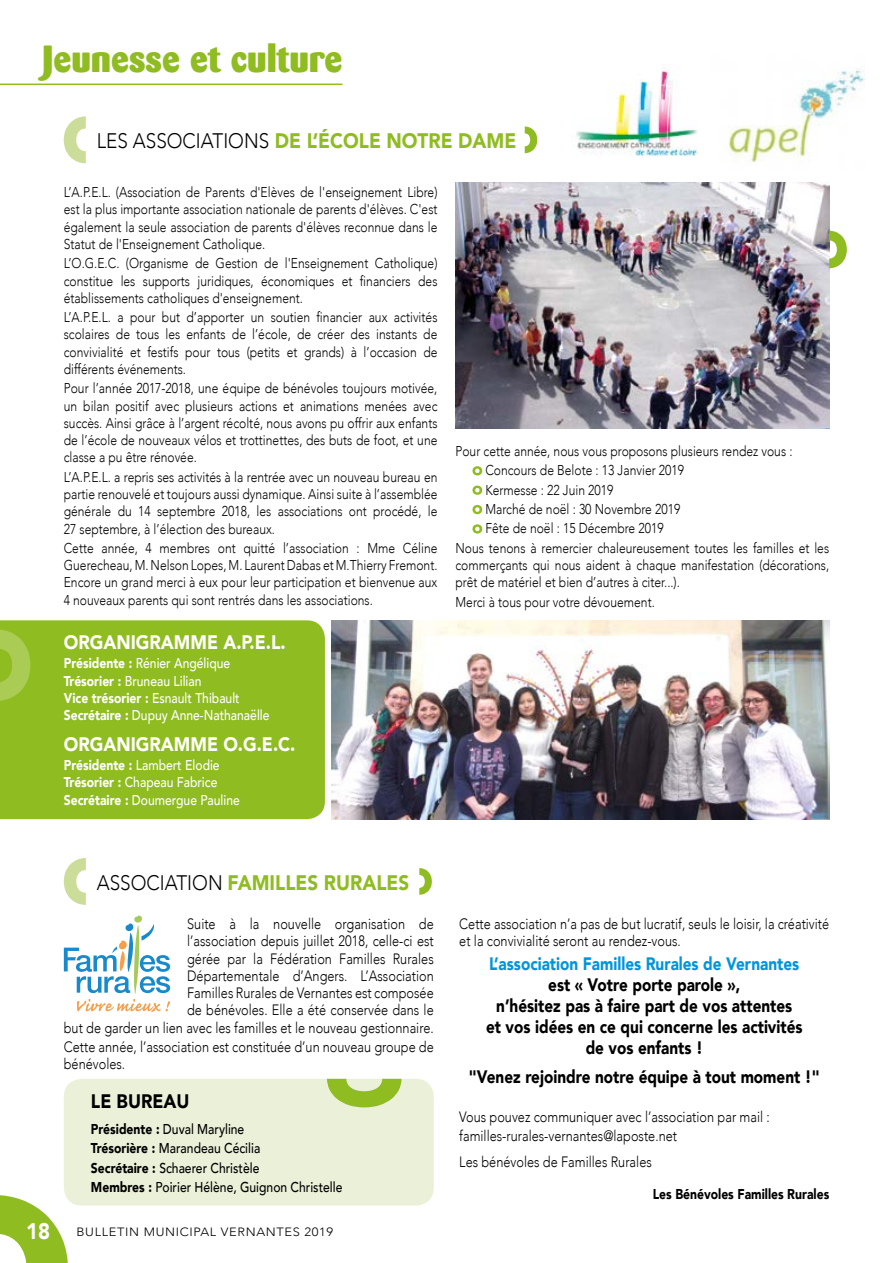
<style>
.page{position:relative;width:893px;height:1263px;background:#fff}
.page>*{position:absolute;margin:0;border:0;box-sizing:border-box;transform-origin:0 0}
.t1{font:800 37.5px "Barmeno";color:#8fbc20}
.t2{font:900 21px "Avenir";color:#8fbc20;scale:.9 1}
.t3{font:900 19.5px "Avenir";color:#fff;scale:.9 1}
.t4{font:900 19.5px "Avenir";color:#000;scale:.9 1}
.t5{font:900 18px/21px "Avenir";color:#000;text-align:center;scale:.85 1}
.t6{font:900 18px "Avenir";color:#0095db;scale:.85 1}
.t7{font:300 15px/17.2px "Avenir";color:#000;scale:.85 1}
.t8{font:300 14.25px/17.2px "Avenir";color:#000;text-align:justify;scale:.85 1}
.t9{font:500 14.25px/17.2px "Avenir";color:#fff;scale:.85 1}
.t10{font:500 14.25px/19.4px "Avenir";color:#000;scale:.85 1}
.t11{font:900 14.25px "Avenir";color:#000;scale:.85 1}
.t12{font:300 12px "Avenir";letter-spacing:.05em;color:#000;scale:1.07 1}
.s1{font-weight:300;color:#000}
.s2{font-weight:900}
.s3{font-weight:900;font-size:22.5px;color:#fff}
</style>
<div class="page">
<svg style="left:0;top:1195px;width:68px;height:68px"></svg>
<hr style="left:0;top:84px;width:342px;height:1px;background:#8fbc20">
<svg style="left:472px;top:466px;width:10px;height:9px"></svg>
<svg style="left:472px;top:486px;width:10px;height:9px"></svg>
<svg style="left:472px;top:505px;width:10px;height:9px"></svg>
<svg style="left:472px;top:524px;width:10px;height:9px"></svg>
<svg style="left:525px;top:127px;width:12px;height:26px"></svg>
<svg style="left:64px;top:116px;width:22px;height:47px"></svg>
<img style="left:728px;top:70px;width:136px;height:93px">
<svg style="left:419px;top:868px;width:13px;height:27px"></svg>
<svg style="left:64px;top:858px;width:22px;height:47px"></svg>
<svg style="left:64px;top:915px;width:106px;height:97px"></svg>
<div style="left:64px;top:1079px;width:370px;height:126px;background:#ebf1d9;border-radius:18px"></div>
<svg style="left:327px;top:1079px;width:75px;height:28px"></svg>
<img style="left:455px;top:183px;width:374px;height:246px">
<img style="left:332px;top:620px;width:497px;height:199px">
<div style="left:0;top:620px;width:325px;height:199px;background:#8fbc20"></div>
<svg style="left:0;top:630px;width:30px;height:71px;background:#a0c641"></svg>
<svg style="left:829px;top:231px;width:18px;height:37px"></svg>
<img style="left:576px;top:67px;width:122px;height:89px">
<h1 class="t1" style="left:43px;top:36px;width:301px">Jeunesse et culture</h1>
<h2 class="t2" style="left:97px;top:123px;width:468px"><span class="s1">LES ASSOCIATIONS</span> DE L’ÉCOLE NOTRE DAME</h2>
<p class="t8" style="left:64px;top:184px;width:441px">L’A.P.E.L. (Association de Parents d'Elèves de l'enseignement Libre) est la plus importante association nationale de parents d'élèves. C'est également la seule association de parents d'élèves reconnue dans le Statut de l'Enseignement Catholique.</p>
<p class="t8" style="left:64px;top:255px;width:441px">L’O.G.E.C. (Organisme de Gestion de l'Enseignement Catholique) constitue les supports juridiques, économiques et financiers des établissements catholiques d'enseignement.</p>
<p class="t8" style="left:64px;top:309px;width:441px">L’A.P.E.L. a pour but d’apporter un soutien financier aux activités scolaires de tous les enfants de l’école, de créer des instants de convivialité et festifs pour tous (petits et grands) à l’occasion de différents événements.</p>
<p class="t8" style="left:64px;top:380px;width:441px">Pour l’année 2017-2018, une équipe de bénévoles toujours motivée, un bilan positif avec plusieurs actions et animations menées avec succès. Ainsi grâce à l’argent récolté, nous avons pu offrir aux enfants de l’école de nouveaux vélos et trottinettes, des buts de foot, et une classe a pu être rénovée.</p>
<p class="t8" style="left:64px;top:468px;width:441px">L’A.P.E.L. a repris ses activités à la rentrée avec un nouveau bureau en partie renouvelé et toujours aussi dynamique. Ainsi suite à l’assemblée générale du 14 septembre 2018, les associations ont procédé, le 27 septembre, à l’élection des bureaux.</p>
<p class="t8" style="left:64px;top:539px;width:441px">Cette année, 4 membres ont quitté l’association : Mme Céline Guerecheau, M. Nelson Lopes, M. Laurent Dabas et M.Thierry Fremont.<br>Encore un grand merci à eux pour leur participation et bienvenue aux 4 nouveaux parents qui sont rentrés dans les associations.</p>
<h3 class="t3" style="left:64px;top:625px;width:248px">ORGANIGRAMME A.P.E.L.</h3>
<p class="t9" style="left:64px;top:654px;width:244px"><span class="s2">Présidente :</span> Rénier Angélique<br><span class="s2">Trésorier :</span> Bruneau Lilian<br><span class="s2">Vice trésorier :</span> Esnault Thibault<br><span class="s2">Secrétaire :</span> Dupuy Anne-Nathanaëlle</p>
<h3 class="t3" style="left:64px;top:727px;width:259px">ORGANIGRAMME O.G.E.C.</h3>
<p class="t9" style="left:64px;top:756px;width:209px"><span class="s2">Présidente :</span> Lambert Elodie<br><span class="s2">Trésorier :</span> Chapeau Fabrice<br><span class="s2">Secrétaire :</span> Doumergue Pauline</p>
<p class="t8" style="left:455px;top:442px;width:398px">Pour cette année, nous vous proposons plusieurs rendez vous :</p>
<p class="t8" style="left:485px;top:462px;width:235px">Concours de Belote : 13 Janvier 2019</p>
<p class="t8" style="left:485px;top:481px;width:152px">Kermesse : 22 Juin 2019</p>
<p class="t8" style="left:485px;top:500px;width:231px">Marché de noël : 30 Novembre 2019</p>
<p class="t8" style="left:485px;top:520px;width:211px">Fête de noël : 15 Décembre 2019</p>
<p class="t8" style="left:455px;top:539px;width:441px">Nous tenons à remercier chaleureusement toutes les familles et les</p>
<p class="t8" style="left:455px;top:556px;width:441px">commerçants qui nous aident à chaque manifestation (décorations, prêt de matériel et bien d’autres à citer...).</p>
<p class="t8" style="left:455px;top:593px;width:236px">Merci à tous pour votre dévouement.</p>
<h2 class="t2" style="left:97px;top:864px;width:349px"><span class="s1">ASSOCIATION</span> FAMILLES RURALES</h2>
<p class="t7" style="left:64px;top:915px;width:437px;text-align:right">Suite à la nouvelle organisation de<br>l’association depuis juillet 2018, celle-ci est<br>gérée par la Fédération Familles Rurales<br>Départementale d’Angers. L’Association<br>Familles Rurales de Vernantes est composée<br>de bénévoles. Elle a été conservée dans le<br>but de garder un lien avec les familles et le nouveau gestionnaire.</p>
<p class="t7" style="left:64px;top:1038px;width:437px">Cette année, l’association est constituée d’un nouveau groupe de bénévoles.</p>
<h3 class="t4" style="left:91px;top:1084px;width:111px">LE BUREAU</h3>
<p class="t10" style="left:91px;top:1118px;width:297px"><span class="s2">Présidente :</span> Duval Maryline<br><span class="s2">Trésorière :</span> Marandeau Cécilia<br><span class="s2">Secrétaire :</span> Schaerer Christèle<br><span class="s2">Membres :</span> Poirier Hélène, Guignon Christelle</p>
<p class="t12" style="left:26px;top:1224px;width:288px"><span class="s3">18</span> BULLETIN MUNICIPAL VERNANTES 2019</p>
<p class="t7" style="left:459px;top:915px;width:437px">Cette association n’a pas de but lucratif, seuls le loisir, la créativité et la convivialité seront au rendez-vous.</p>
<p class="t6" style="left:489px;top:948px;width:366px">L’association Familles Rurales de Vernantes</p>
<p class="t5" style="left:486px;top:973px;width:374px">est « Votre porte parole »,<br>n’hésitez pas à faire part de vos attentes<br>et vos idées en ce qui concerne les activités de vos enfants !</p>
<p class="t5" style="left:469px;top:1066px;width:414px">"Venez rejoindre notre équipe à tout moment !"</p>
<p class="t7" style="left:459px;top:1107px;width:367px;line-height:19.4px">Vous pouvez communiquer avec l’association par mail : familles-rurales-vernantes@laposte.net</p>
<p class="t7" style="left:459px;top:1153px;width:228px">Les bénévoles de Familles Rurales</p>
<p class="t11" style="left:653px;top:1182px;width:209px">Les Bénévoles Familles Rurales</p>
</div>
